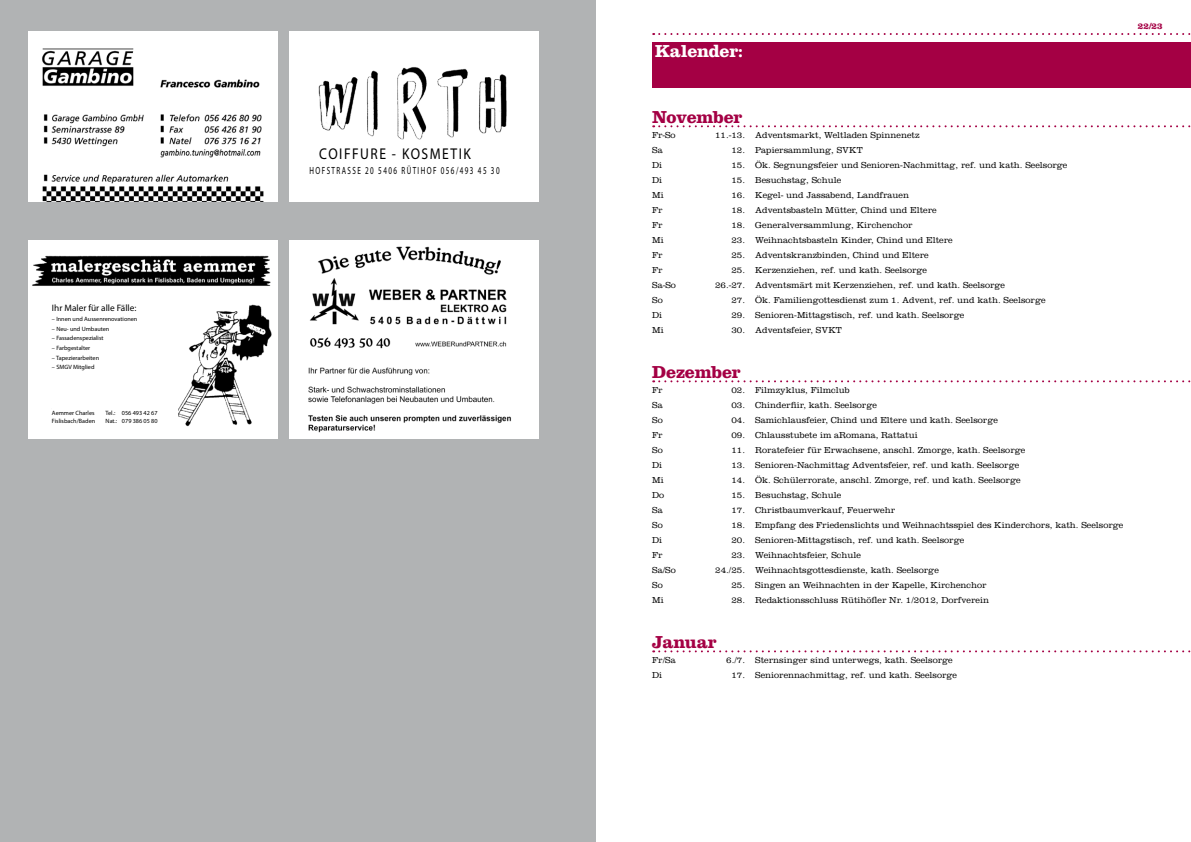
<style>
.page{position:relative;width:1191px;height:842px;background:#fff}
.page>*{position:absolute;margin:0;border:0;box-sizing:border-box;transform-origin:0 0}
.t1{font:700 18px "Clarendon LT Std";letter-spacing:-.015em;color:#a40044}
.t2{font:700 18px "Clarendon LT Std";letter-spacing:-.015em;color:#fff}
.t3{font:15.6px "Myriad Pro";letter-spacing:.11em;color:#000;scale:.87 1}
.t4{font:10.4px "Myriad Pro";letter-spacing:.2em;color:#000;scale:.68 1}
.t5{font:9.3px "Myriad Pro";color:#000}
.t6{font:300 9px "Clarendon LT Std";color:#000}
.t7{font:700 9px "Clarendon LT Std";color:#a40044}
.t8{font:6.2px "Myriad Pro";color:#000}
</style>
<div class="page">
<div style="left:0;top:0;width:595px;height:842px;background:#b1b3b4"></div>
<svg style="left:653px;top:33px;width:538px;height:2px"></svg>
<div style="left:652px;top:43px;width:539px;height:45px;background:#a40044"></div>
<svg style="left:653px;top:125px;width:538px;height:2px"></svg>
<svg style="left:653px;top:380px;width:538px;height:2px"></svg>
<svg style="left:653px;top:650px;width:538px;height:2px"></svg>
<div style="left:289px;top:31px;width:250px;height:170px;background:#fff"></div>
<img style="left:318px;top:67px;width:189px;height:73px">
<div style="left:28px;top:31px;width:250px;height:170px;background:#fff"></div>
<img style="left:42px;top:114px;width:222px;height:87px">
<img style="left:42px;top:48px;width:218px;height:40px">
<div style="left:289px;top:240px;width:250px;height:199px;background:#fff"></div>
<img style="left:308px;top:246px;width:203px;height:187px">
<div style="left:28px;top:240px;width:250px;height:199px;background:#fff"></div>
<img style="left:32px;top:255px;width:240px;height:172px">
<div style="left:52px;top:304px;width:125px;height:124px;background:#fff"></div>
<p class="t5" style="left:52px;top:303px;width:86px">Ihr Maler für alle Fälle:</p>
<p class="t8" style="left:52px;top:315px;width:87px">– Innen und Aussenrenovationen</p>
<p class="t8" style="left:52px;top:325px;width:59px">– Neu- und Umbauten</p>
<p class="t8" style="left:52px;top:335px;width:53px">– Fassadenspezialist</p>
<p class="t8" style="left:52px;top:344px;width:40px">– Farbgestalter</p>
<p class="t8" style="left:52px;top:354px;width:49px">– Tapezierarbeiten</p>
<p class="t8" style="left:52px;top:364px;width:44px">– SMGV Mitglied</p>
<p class="t8" style="left:52px;top:409px;width:44px">Aemmer Charles</p>
<p class="t8" style="left:106px;top:409px;width:54px">Tel.: 056 493 42 67</p>
<p class="t8" style="left:52px;top:417px;width:45px">Fislisbach/Baden</p>
<p class="t8" style="left:106px;top:417px;width:54px">Nat.: 079 386 05 80</p>
<h2 class="t3" style="left:319px;top:144px;width:176px">COIFFURE - KOSMETIK</h2>
<p class="t4" style="left:309px;top:164px;width:281px">HOFSTRASSE 20 5406 RÜTIHOF 056/493 45 30</p>
<h1 class="t2" style="left:655px;top:40px;width:90px">Kalender:</h1>
<p class="t7" style="left:1137px;top:20px;width:26px">22/23</p>
<h1 class="t1" style="left:652px;top:106px;width:92px">November</h1>
<p class="t6" style="left:652px;top:129px;width:25px">Fr-So</p>
<p class="t6" style="left:715px;top:129px;width:206px">11.-13. Adventsmarkt, Weltladen Spinnenetz</p>
<p class="t6" style="left:652px;top:144px;width:12px">Sa</p>
<p class="t6" style="left:731px;top:144px;width:133px">12. Papiersammlung, SVKT</p>
<p class="t6" style="left:652px;top:159px;width:11px">Di</p>
<p class="t6" style="left:731px;top:159px;width:337px">15. Ök. Segnungsfeier und Senioren-Nachmittag, ref. und kath. Seelsorge</p>
<p class="t6" style="left:652px;top:174px;width:11px">Di</p>
<p class="t6" style="left:731px;top:174px;width:111px">15. Besuchstag, Schule</p>
<p class="t6" style="left:652px;top:189px;width:13px">Mi</p>
<p class="t6" style="left:731px;top:189px;width:179px">16. Kegel- und Jassabend, Landfrauen</p>
<p class="t6" style="left:652px;top:204px;width:12px">Fr</p>
<p class="t6" style="left:731px;top:204px;width:207px">18. Adventsbasteln Mütter, Chind und Eltere</p>
<p class="t6" style="left:652px;top:219px;width:12px">Fr</p>
<p class="t6" style="left:731px;top:219px;width:183px">18. Generalversammlung, Kirchenchor</p>
<p class="t6" style="left:652px;top:234px;width:13px">Mi</p>
<p class="t6" style="left:731px;top:234px;width:223px">23. Weihnachtsbasteln Kinder, Chind und Eltere</p>
<p class="t6" style="left:652px;top:249px;width:12px">Fr</p>
<p class="t6" style="left:731px;top:249px;width:199px">25. Adventskranzbinden, Chind und Eltere</p>
<p class="t6" style="left:652px;top:264px;width:12px">Fr</p>
<p class="t6" style="left:731px;top:264px;width:197px">25. Kerzenziehen, ref. und kath. Seelsorge</p>
<p class="t6" style="left:652px;top:279px;width:25px">Sa-So</p>
<p class="t6" style="left:715px;top:279px;width:291px">26.-27. Adventsmärt mit Kerzenziehen, ref. und kath. Seelsorge</p>
<p class="t6" style="left:652px;top:294px;width:12px">So</p>
<p class="t6" style="left:731px;top:294px;width:315px">27. Ök. Familiengottesdienst zum 1. Advent, ref. und kath. Seelsorge</p>
<p class="t6" style="left:652px;top:309px;width:11px">Di</p>
<p class="t6" style="left:731px;top:309px;width:234px">29. Senioren-Mittagstisch, ref. und kath. Seelsorge</p>
<p class="t6" style="left:652px;top:324px;width:13px">Mi</p>
<p class="t6" style="left:731px;top:324px;width:112px">30. Adventsfeier, SVKT</p>
<h1 class="t1" style="left:652px;top:361px;width:90px">Dezember</h1>
<p class="t6" style="left:652px;top:384px;width:12px">Fr</p>
<p class="t6" style="left:731px;top:384px;width:120px">02. Filmzyklus, Filmclub</p>
<p class="t6" style="left:652px;top:399px;width:12px">Sa</p>
<p class="t6" style="left:731px;top:399px;width:147px">03. Chinderfiir, kath. Seelsorge</p>
<p class="t6" style="left:652px;top:414px;width:12px">So</p>
<p class="t6" style="left:731px;top:414px;width:268px">04. Samichlausfeier, Chind und Eltere und kath. Seelsorge</p>
<p class="t6" style="left:652px;top:429px;width:12px">Fr</p>
<p class="t6" style="left:731px;top:429px;width:188px">09. Chlausstubete im aRomana, Rattatui</p>
<p class="t6" style="left:652px;top:444px;width:12px">So</p>
<p class="t6" style="left:731px;top:444px;width:295px">11. Roratefeier für Erwachsene, anschl. Zmorge, kath. Seelsorge</p>
<p class="t6" style="left:652px;top:459px;width:11px">Di</p>
<p class="t6" style="left:731px;top:459px;width:289px">13. Senioren-Nachmittag Adventsfeier, ref. und kath. Seelsorge</p>
<p class="t6" style="left:652px;top:474px;width:13px">Mi</p>
<p class="t6" style="left:731px;top:474px;width:290px">14. Ök. Schülerrorate, anschl. Zmorge, ref. und kath. Seelsorge</p>
<p class="t6" style="left:652px;top:489px;width:14px">Do</p>
<p class="t6" style="left:731px;top:489px;width:111px">15. Besuchstag, Schule</p>
<p class="t6" style="left:652px;top:504px;width:12px">Sa</p>
<p class="t6" style="left:731px;top:504px;width:165px">17. Christbaumverkauf, Feuerwehr</p>
<p class="t6" style="left:652px;top:519px;width:12px">So</p>
<p class="t6" style="left:731px;top:519px;width:393px">18. Empfang des Friedenslichts und Weihnachtsspiel des Kinderchors, kath. Seelsorge</p>
<p class="t6" style="left:652px;top:534px;width:11px">Di</p>
<p class="t6" style="left:731px;top:534px;width:234px">20. Senioren-Mittagstisch, ref. und kath. Seelsorge</p>
<p class="t6" style="left:652px;top:549px;width:12px">Fr</p>
<p class="t6" style="left:731px;top:549px;width:131px">23. Weihnachtsfeier, Schule</p>
<p class="t6" style="left:652px;top:564px;width:25px">Sa/So</p>
<p class="t6" style="left:715px;top:564px;width:225px">24./25. Weihnachtsgottesdienste, kath. Seelsorge</p>
<p class="t6" style="left:652px;top:579px;width:12px">So</p>
<p class="t6" style="left:731px;top:579px;width:256px">25. Singen an Weihnachten in der Kapelle, Kirchenchor</p>
<p class="t6" style="left:652px;top:594px;width:13px">Mi</p>
<p class="t6" style="left:731px;top:594px;width:259px">28. Redaktionsschluss Rütihöfler Nr. 1/2012, Dorfverein</p>
<h1 class="t1" style="left:652px;top:631px;width:66px">Januar</h1>
<p class="t6" style="left:652px;top:654px;width:25px">Fr/Sa</p>
<p class="t6" style="left:726px;top:654px;width:228px">6./7. Sternsinger sind unterwegs, kath. Seelsorge</p>
<p class="t6" style="left:652px;top:669px;width:11px">Di</p>
<p class="t6" style="left:731px;top:669px;width:227px">17. Seniorennachmittag, ref. und kath. Seelsorge</p>
</div>
